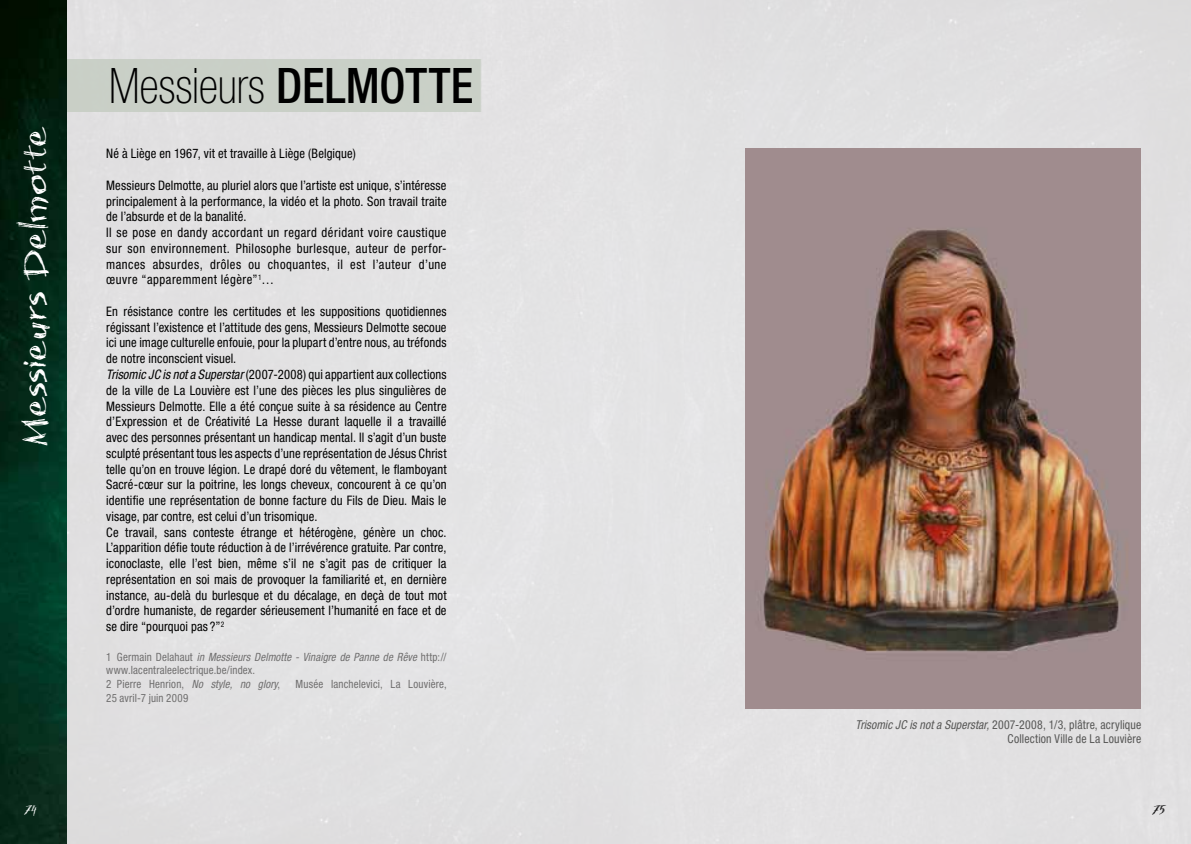
<style>
.page{position:relative;width:1191px;height:844px;background:#fff}
.page>*{position:absolute;margin:0;border:0;box-sizing:border-box;transform-origin:0 0}
.t1{font:100 condensed 49px "Helvetica Neue LT Std";letter-spacing:-.005em;color:#000;scale:.96 1}
.t2{font:34.82px "Acacia 23";letter-spacing:-.005em;color:#fff;scale:.96 1}
.t3{font:condensed 13.12px/15.8px "Helvetica Neue LT Std";letter-spacing:.01em;color:#000;scale:.96 1}
.t4{font:condensed 13.12px/15.8px "Helvetica Neue LT Std";letter-spacing:.035em;color:#000;scale:.96 1}
.t5{font:13.12px "Acacia 23";color:#000;scale:.96 1}
.t6{font:13.12px "Acacia 23";color:#fff;scale:.96 1}
.t7{font:condensed 12.25px/14.7px "Helvetica Neue LT Std";letter-spacing:.015em;color:#575756;text-align:right;scale:.96 1}
.t8{font:condensed 11.38px/13.7px "Helvetica Neue LT Std";letter-spacing:.015em;color:#706f6f;scale:.96 1}
.s1{font-weight:500}
.s2{font-style:italic}
</style>
<div class="page">
<div style="left:66px;top:0;width:1125px;height:843px;background:#e2e2e3"></div>
<img style="left:0;top:0;width:66px;height:843px">
<div style="left:67px;top:60px;width:414px;height:52px;background:#c7cec4"></div>
<img style="left:745px;top:149px;width:395px;height:559px">
<h2 class="t2" style="left:17px;top:444px;width:333px;rotate:-90deg">Messieurs Delmotte</h2>
<p class="t6" style="left:26px;top:802px;width:13px">74</p>
<h1 class="t1" style="left:109px;top:58px;width:381px">Messieurs <span class="s1">DELMOTTE</span></h1>
<p class="t3" style="left:106px;top:146px;width:261px">Né à Liège en 1967, vit et travaille à Liège (Belgique)</p>
<p class="t4" style="left:106px;top:177px;width:356px">Messieurs Delmotte, au pluriel alors que l’artiste est unique, s’intéresse principalement à la performance, la vidéo et la photo. Son travail traite de l’absurde et de la banalité.<br>Il se pose en dandy accordant un regard déridant voire caustique sur son environnement. Philosophe burlesque, auteur de perfor&shy;mances absurdes, drôles ou choquantes, il est l’auteur d’une œuvre “apparemment légère”<sup>1</sup>…</p>
<p class="t3" style="left:106px;top:303px;width:356px">En résistance contre les certitudes et les suppositions quotidiennes régissant l’existence et l’attitude des gens, Messieurs Delmotte secoue ici une image culturelle enfouie, pour la plupart d’entre nous, au tréfonds de notre inconscient visuel.<br><span class="s2">Trisomic JC is not a Superstar</span> (2007-2008) qui appartient aux collections de la ville de La Louvière est l’une des pièces les plus singulières de Messieurs Delmotte. Elle a été conçue suite à sa résidence au Centre d’Expression et de Créativité La Hesse durant laquelle il a travaillé avec des personnes présentant un handicap mental. Il s’agit d’un buste sculpté présentant tous les aspects d’une représentation de Jésus Christ telle qu’on en trouve légion. Le drapé doré du vêtement, le flamboyant Sacré-cœur sur la poitrine, les longs cheveux, concourent à ce qu’on identifie une représentation de bonne facture du Fils de Dieu. Mais le visage, par contre, est celui d’un trisomique.<br>Ce travail, sans conteste étrange et hétérogène, génère un choc.<br>L’apparition défie toute réduction à de l’irrévérence gratuite. Par contre, iconoclaste, elle l’est bien, même s’il ne s’agit pas de critiquer la représentation en soi mais de provoquer la familiarité et, en dernière instance, au-delà du burlesque et du décalage, en deçà de tout mot d’ordre humaniste, de regarder sérieusement l’humanité en face et de se dire “pourquoi pas ?”<sup>2</sup></p>
<p class="t8" style="left:106px;top:649px;width:356px">1 Germain Delahaut <span class="s2">in Messieurs Delmotte - Vinaigre de Panne de Rêve</span> http:// www.lacentraleelectrique.be/index.<br>2 Pierre Henrion, <span class="s2">No style, no glory</span>,</p>
<p class="t8" style="left:296px;top:676px;width:159px">Musée Ianchelevici, La Louvière,</p>
<p class="t8" style="left:106px;top:690px;width:87px">25 avril-7 juin 2009</p>
<p class="t7" style="left:855px;top:716px;width:299px"><span class="s2">Trisomic JC is not a Superstar,</span> 2007-2008, 1/3, plâtre, acrylique<br>Collection Ville de La Louvière</p>
<p class="t5" style="left:1153px;top:802px;width:14px">75</p>
</div>
